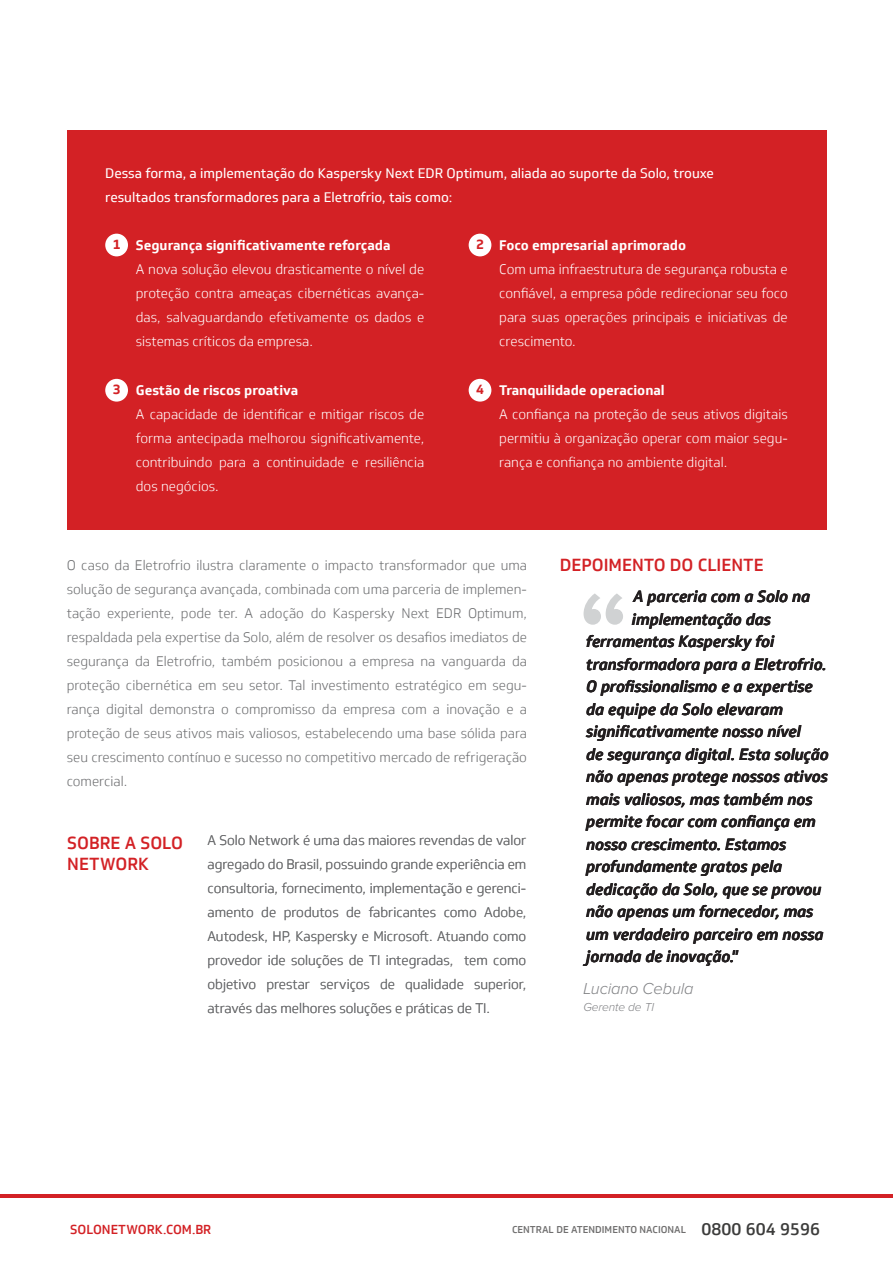
<style>
.page{position:relative;width:893px;height:1263px;background:#fff}
.page>*{position:absolute;margin:0;border:0;box-sizing:border-box;transform-origin:0 0}
.t1{font:500 17.1px/21px "Soleto";color:#d32125}
.t2{font:italic 300 16.5px "Proxima Nova";letter-spacing:-.01em;color:#808184}
.t3{font:italic 500 15.75px "Soleto";letter-spacing:-.01em;color:#231f20}
.t4{font:300 13.5px/24px "Soleto";color:#6d6e70;text-align:justify}
.t5{font:300 13.5px/24px "Soleto";color:#fff;text-align:justify}
.t6{font:13.5px/24px "Soleto";color:#fff}
.t7{font:700 13.5px "Soleto";color:#fff}
.t8{font:700 13.5px "Soleto";color:#d32125}
.t9{font:500 12.75px "Soleto";color:#d32125}
.t10{font:italic 300 12px "Proxima Nova";letter-spacing:-.01em;color:#808184}
.t11{font:500 9.75px "Soleto";color:#706f6f}
.s1{font-size:17.1px;color:#3c3c3b}
</style>
<div class="page">
<div style="left:67px;top:130px;width:759px;height:399px;background:#d32125"></div>
<hr style="left:0;top:1194px;width:893px;height:3px;background:#d32125">
<svg style="left:584px;top:593px;width:39px;height:32px"></svg>
<div style="left:105px;top:234px;width:23px;height:22px;background:#fff;border-radius:50%"></div>
<div style="left:469px;top:234px;width:22px;height:22px;background:#fff;border-radius:50%"></div>
<div style="left:105px;top:379px;width:23px;height:23px;background:#fff;border-radius:50%"></div>
<div style="left:469px;top:379px;width:22px;height:23px;background:#fff;border-radius:50%"></div>
<p class="t6" style="left:105px;top:161px;width:610px">Dessa forma, a implementação do Kaspersky Next EDR Optimum, aliada ao suporte da Solo, trouxe resultados transformadores para a Eletrofrio, tais como:</p>
<p class="t8" style="left:476px;top:235px;width:9px">2</p>
<p class="t7" style="left:136px;top:236px;width:256px">Segurança significativamente reforçada</p>
<p class="t5" style="left:136px;top:257px;width:290px">A nova solução elevou drasticamente o nível de proteção contra ameaças cibernéticas avança&shy;das, salvaguardando efetivamente os dados e sistemas críticos da empresa.</p>
<p class="t8" style="left:113px;top:235px;width:9px">1</p>
<p class="t7" style="left:499px;top:236px;width:188px">Foco empresarial aprimorado</p>
<p class="t5" style="left:499px;top:257px;width:290px">Com uma infraestrutura de segurança robusta e confiável, a empresa pôde redirecionar seu foco para suas operações principais e iniciativas de crescimento.</p>
<p class="t8" style="left:113px;top:381px;width:9px">3</p>
<p class="t7" style="left:499px;top:382px;width:167px">Tranquilidade operacional</p>
<p class="t5" style="left:499px;top:402px;width:290px">A confiança na proteção de seus ativos digitais permitiu à organização operar com maior segu&shy;rança e confiança no ambiente digital.</p>
<p class="t8" style="left:476px;top:381px;width:9px">4</p>
<p class="t7" style="left:136px;top:382px;width:164px">Gestão de riscos proativa</p>
<p class="t5" style="left:136px;top:402px;width:290px">A capacidade de identificar e mitigar riscos de forma antecipada melhorou significativamente, contribuindo para a continuidade e resiliência dos negócios.</p>
<p class="t4" style="left:67px;top:553px;width:462px">O caso da Eletrofrio ilustra claramente o impacto transformador que uma solução de segurança avançada, combinada com uma parceria de implemen&shy;tação experiente, pode ter. A adoção do Kaspersky Next EDR Optimum, respaldada pela expertise da Solo, além de resolver os desafios imediatos de segurança da Eletrofrio, também posicionou a empresa na vanguarda da proteção cibernética em seu setor. Tal investimento estratégico em segu&shy;rança digital demonstra o compromisso da empresa com a inovação e a proteção de seus ativos mais valiosos, estabelecendo uma base sólida para seu crescimento contínuo e sucesso no competitivo mercado de refrigeração comercial.</p>
<p class="t1" style="left:67px;top:833px;width:117px">SOBRE A SOLO<br>NETWORK</p>
<p class="t4" style="left:207px;top:829px;width:320px">A Solo Network é uma das maiores revendas de valor agregado do Brasil, possuindo grande experiência em consultoria, fornecimento, implementação e gerenci&shy;amento de produtos de fabricantes como Adobe, Autodesk, HP, Kaspersky e Microsoft. Atuando como provedor ide soluções de TI integradas, tem como objetivo prestar serviços de qualidade superior, através das melhores soluções e práticas de TI.</p>
<p class="t1" style="left:560px;top:554px;width:205px">DEPOIMENTO DO CLIENTE</p>
<p class="t3" style="left:633px;top:587px;width:178px">A parceria com a Solo na</p>
<p class="t3" style="left:632px;top:609px;width:141px">implementação das</p>
<p class="t3" style="left:586px;top:632px;width:189px">ferramentas Kaspersky foi</p>
<p class="t3" style="left:586px;top:654px;width:242px">transformadora para a Eletrofrio.</p>
<p class="t3" style="left:586px;top:677px;width:228px">O profissionalismo e a expertise</p>
<p class="t3" style="left:586px;top:699px;width:198px">da equipe da Solo elevaram</p>
<p class="t3" style="left:586px;top:722px;width:216px">significativamente nosso nível</p>
<p class="t3" style="left:586px;top:744px;width:244px">de segurança digital. Esta solução</p>
<p class="t3" style="left:586px;top:767px;width:243px">não apenas protege nossos ativos</p>
<p class="t3" style="left:586px;top:790px;width:228px">mais valiosos, mas também nos</p>
<p class="t3" style="left:586px;top:812px;width:231px">permite focar com confiança em</p>
<p class="t3" style="left:586px;top:835px;width:202px">nosso crescimento. Estamos</p>
<p class="t3" style="left:586px;top:857px;width:197px">profundamente gratos pela</p>
<p class="t3" style="left:586px;top:880px;width:237px">dedicação da Solo, que se provou</p>
<p class="t3" style="left:586px;top:902px;width:229px">não apenas um fornecedor, mas</p>
<p class="t3" style="left:586px;top:925px;width:239px">um verdadeiro parceiro em nossa</p>
<p class="t3" style="left:586px;top:947px;width:153px">jornada de inovação."</p>
<p class="t2" style="left:583px;top:981px;width:112px">Luciano Cebula</p>
<p class="t10" style="left:583px;top:1001px;width:72px">Gerente de TI</p>
<p class="t3" style="left:586px;top:632px;width:189px">ferramentas Kaspersky foi</p>
<p class="t3" style="left:586px;top:632px;width:189px">ferramentas Kaspersky foi</p>
<p class="t3" style="left:586px;top:789px;width:228px">mais valiosos, mas também nos</p>
<p class="t3" style="left:586px;top:789px;width:228px">mais valiosos, mas também nos</p>
<p class="t9" style="left:70px;top:1221px;width:143px">SOLONETWORK.COM.BR</p>
<p class="t11" style="left:512px;top:1224px;width:309px">CENTRAL DE ATENDIMENTO NACIONAL <span class="s1">0800 604 9596</span></p>
</div>
